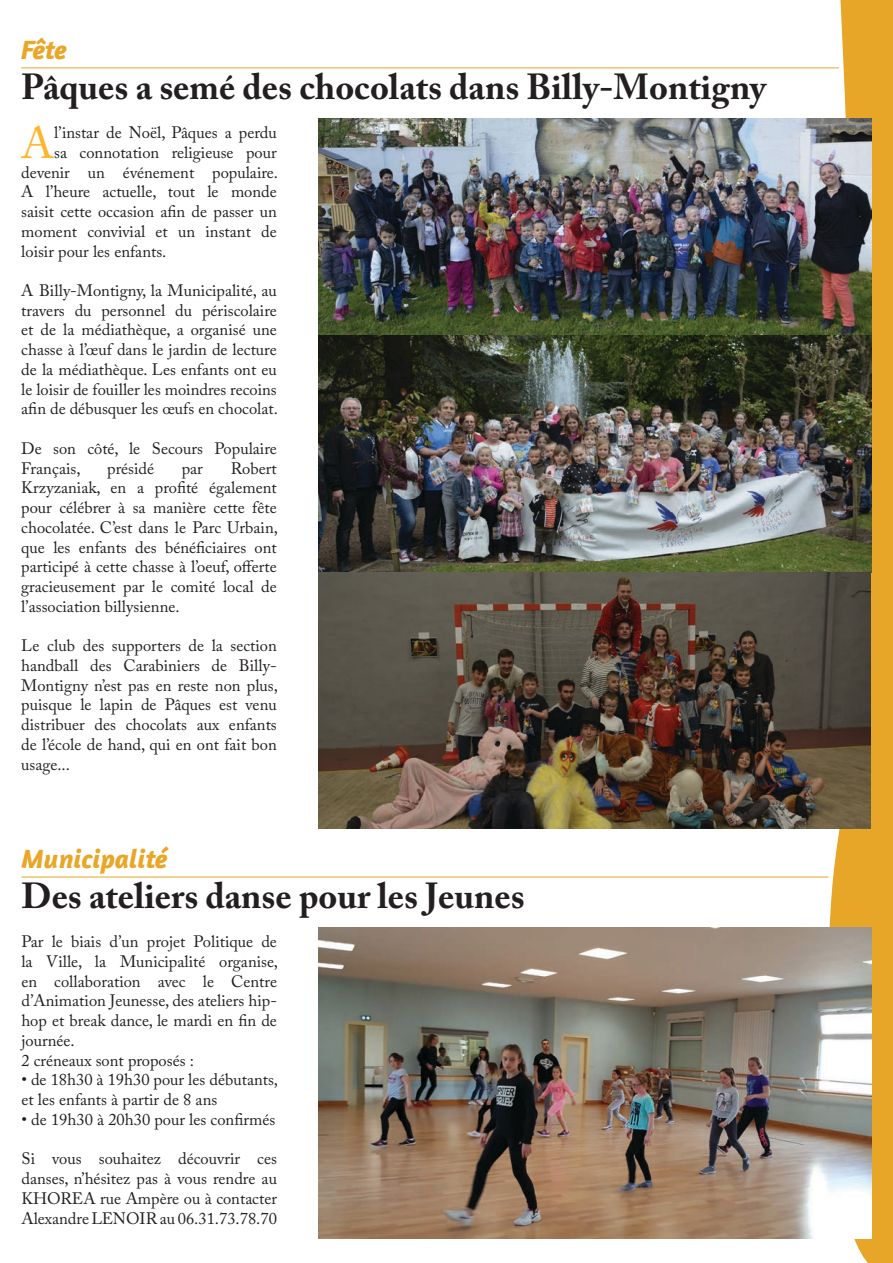
<style>
.page{position:relative;width:893px;height:1263px;background:#fff}
.page>*{position:absolute;margin:0;border:0;box-sizing:border-box;transform-origin:0 0}
.Corps_class__-_lettr{font:44.25px "Adobe Caslon Pro";color:#fdb52b}
.Titre{font:700 36px "Adobe Caslon Pro";color:#231f20}
.Rubrique{font:italic 700 27px "Amaranth";color:#e9a627}
.Corps_class{font:16.5px/19.8px "Adobe Caslon Pro";color:#231f20;text-align:justify}
.Corps_class__-_lettr-2{font:16.5px "Adobe Caslon Pro";color:#231f20}
</style>
<div class="page">
<svg style="left:827px;top:0;width:66px;height:1263px;background:#e9ae3c"></svg>
<hr style="left:21px;top:68px;width:818px;height:1px;background:#e9a627">
<img style="left:319px;top:118px;width:553px;height:711px">
<hr style="left:21px;top:877px;width:807px;height:1px;background:#e9a627">
<img style="left:319px;top:927px;width:553px;height:311px">
<p class="Rubrique" style="left:21px;top:33px;width:47px">Fête</p>
<p class="Titre" style="left:21px;top:65px;width:746px">Pâques a semé des chocolats dans Billy-Montigny</p>
<p class="Corps_class__-_lettr" style="left:21px;top:117px;width:34px">A</p>
<p class="Corps_class__-_lettr-2" style="left:54px;top:123px;width:224px">l’instar de Noël, Pâques a perdu</p>
<p class="Corps_class__-_lettr-2" style="left:54px;top:143px;width:224px">sa connotation religieuse pour</p>
<p class="Corps_class__-_lettr-2" style="left:21px;top:162px;width:258px">devenir un événement populaire.</p>
<p class="Corps_class__-_lettr-2" style="left:21px;top:182px;width:257px">A l’heure actuelle, tout le monde</p>
<p class="Corps_class__-_lettr-2" style="left:21px;top:202px;width:257px">saisit cette occasion afin de passer un</p>
<p class="Corps_class__-_lettr-2" style="left:21px;top:221px;width:257px">moment convivial et un instant de</p>
<p class="Corps_class__-_lettr-2" style="left:21px;top:241px;width:147px">loisir pour les enfants.</p>
<p class="Corps_class" style="left:21px;top:280px;width:258px">A Billy-Montigny, la Municipalité, au travers du personnel du périscolaire et de la médiathèque, a organisé une chasse à l’œuf dans le jardin de lecture de la médiathèque. Les enfants ont eu le loisir de fouiller les moindres recoins afin de débusquer les œufs en chocolat.</p>
<p class="Corps_class" style="left:21px;top:438px;width:257px">De son côté, le Secours Populaire<br>Français,</p>
<p class="Corps_class" style="left:21px;top:458px;width:258px;text-indent:209px">Robert Krzyzaniak, en a profité également pour célébrer à sa manière cette fête chocolatée. C’est dans le Parc Urbain, que les enfants des bénéficiaires ont participé à cette chasse à l’oeuf, offerte gracieusement par le comité local de l’association billysienne.</p>
<p class="Corps_class" style="left:21px;top:636px;width:258px">Le club des supporters de la section handball des Carabiniers de Billy-Montigny n’est pas en reste non plus, puisque le lapin de Pâques est venu distribuer des chocolats aux enfants de l’école de hand, qui en ont fait bon usage...</p>
<p class="Corps_class" style="left:107px;top:458px;width:48px">présidé</p>
<p class="Corps_class" style="left:182px;top:458px;width:23px">par</p>
<p class="Rubrique" style="left:21px;top:842px;width:147px">Municipalité</p>
<p class="Titre" style="left:21px;top:874px;width:505px">Des ateliers danse pour les Jeunes</p>
<p class="Corps_class" style="left:21px;top:932px;width:258px">Par le biais d’un projet Politique de la Ville, la Municipalité organise, en collaboration avec le Centre d’Animation Jeunesse, des ateliers hip&shy;hop et break dance, le mardi en fin de journée.</p>
<p class="Corps_class" style="left:21px;top:1050px;width:174px">2 créneaux sont proposés :</p>
<p class="Corps_class" style="left:21px;top:1070px;width:258px">• de 18h30 à 19h30 pour les débutants, et les enfants à partir de 8 ans</p>
<p class="Corps_class" style="left:21px;top:1109px;width:255px">• de 19h30 à 20h30 pour les confirmés</p>
<p class="Corps_class" style="left:21px;top:1149px;width:257px">Si vous souhaitez découvrir ces danses, n’hésitez pas à vous rendre au KHOREA rue Ampère ou à contacter Alexandre LENOIR au 06.31.73.78.70</p>
</div>
